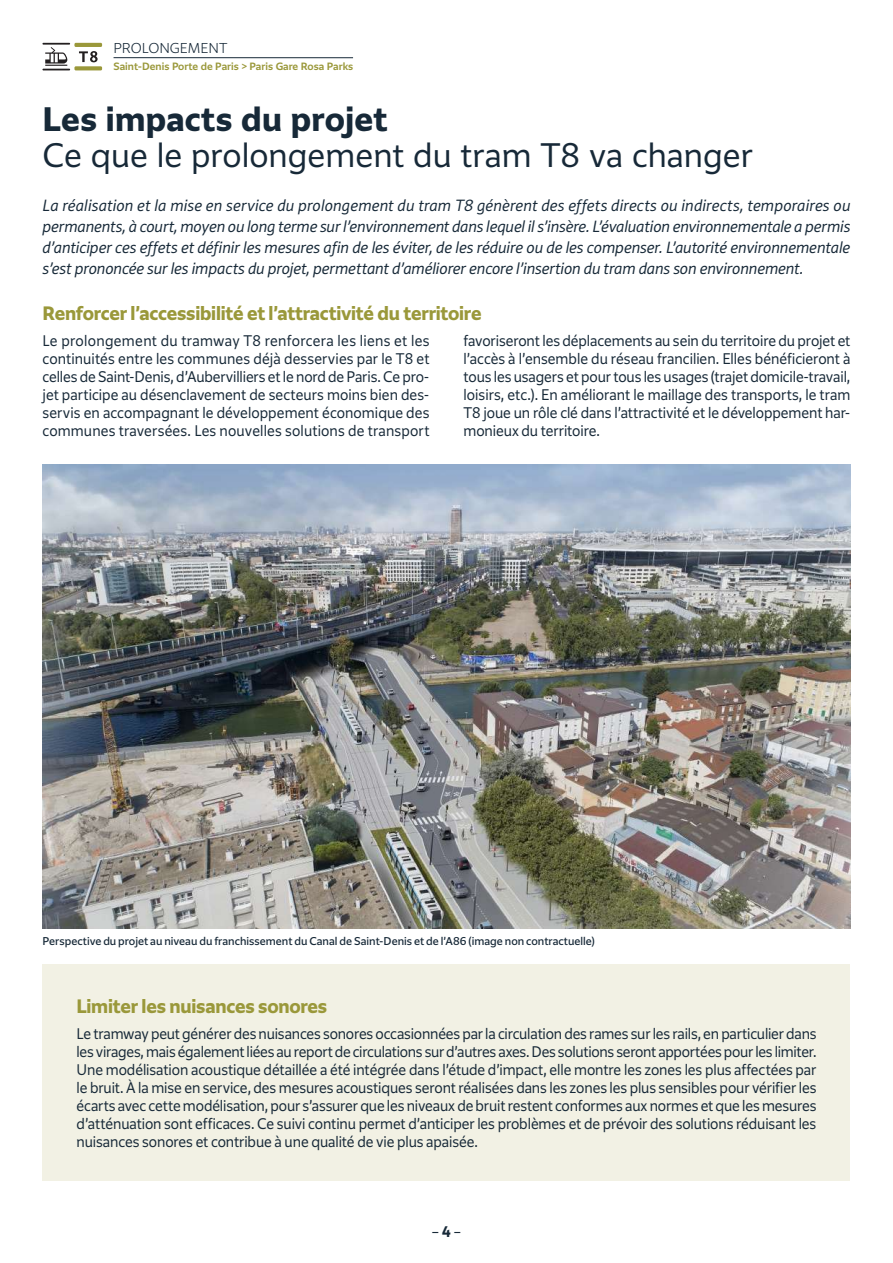
<style>
.page{position:relative;width:893px;height:1263px;background:#fff}
.page>*{position:absolute;margin:0;border:0;box-sizing:border-box;transform-origin:0 0}
.t1{font:300 31.5px "Grand Paris";color:#172938}
.t2{font:700 31.5px "Grand Paris";letter-spacing:.01em;color:#172938}
.t3{font:700 18px "Grand Paris";letter-spacing:-.015em;color:#9a983a}
.t4{font:italic 300 15px/21px "Grand Paris";letter-spacing:-.005em;color:#172938;text-align:justify}
.t5{font:300 14.25px/18px "Grand Paris";letter-spacing:-.005em;color:#172938;text-align:justify;scale:.96 1}
.t6{font:300 expanded 13.2px "Grand Paris";color:#172938}
.t7{font:10.5px "Grand Paris";color:#172938}
.t8{font:500 9.75px "Grand Paris";color:#9a983a}
.s1{font-weight:700}
</style>
<div class="page">
<hr style="left:114px;top:57px;width:239px;height:1px;background:#172938">
<hr style="left:42px;top:43px;width:28px;height:2px;background:#231f20">
<svg style="left:42px;top:47px;width:28px;height:23px"></svg>
<hr style="left:74px;top:43px;width:28px;height:4px;background:#9a983a">
<svg style="left:74px;top:66px;width:28px;height:4px"></svg>
<svg style="left:79px;top:51px;width:19px;height:11px"></svg>
<img style="left:43px;top:465px;width:807px;height:463px">
<div style="left:43px;top:965px;width:807px;height:216px;background:#f2f1e4"></div>
<p class="t6" style="left:114px;top:39px;width:115px">PROLONGEMENT</p>
<p class="t8" style="left:114px;top:60px;width:241px">Saint-Denis Porte de Paris &gt; Paris Gare Rosa Parks</p>
<h1 class="t2" style="left:43px;top:98px;width:346px">Les impacts du projet</h1>
<h1 class="t1" style="left:43px;top:134px;width:712px">Ce que le prolongement du tram T8 va changer</h1>
<p class="t4" style="left:43px;top:194px;width:809px">La réalisation et la mise en service du prolongement du tram T8 génèrent des effets directs ou indirects, temporaires ou permanents, à court, moyen ou long terme sur l’environnement dans lequel il s’insère. L’évaluation environnementale a permis d’anticiper ces effets et définir les mesures afin de les éviter, de les réduire ou de les compenser. L’autorité environnementale s’est prononcée sur les impacts du projet, permettant d’améliorer encore l’insertion du tram dans son environnement.</p>
<p class="t3" style="left:43px;top:301px;width:441px">Renforcer l’accessibilité et l’attractivité du territoire</p>
<p class="t5" style="left:43px;top:331px;width:405px">Le prolongement du tramway T8 renforcera les liens et les continuités entre les communes déjà desservies par le T8 et celles de Saint-Denis, d’Aubervilliers et le nord de Paris. Ce pro&shy;jet participe au désenclavement de secteurs moins bien des&shy;servis en accompagnant le développement économique des communes traversées. Les nouvelles solutions de transport</p>
<p class="t5" style="left:463px;top:331px;width:405px">favoriseront les déplacements au sein du territoire du projet et l’accès à l’ensemble du réseau francilien. Elles bénéficieront à tous les usagers et pour tous les usages (trajet domicile-travail, loisirs, etc.). En améliorant le maillage des transports, le tram T8 joue un rôle clé dans l’attractivité et le développement har&shy;monieux du territoire.</p>
<p class="t7" style="left:43px;top:934px;width:554px">Perspective du projet au niveau du franchissement du Canal de Saint-Denis et de l’A86 (image non contractuelle)</p>
<p class="t3" style="left:77px;top:994px;width:252px">Limiter les nuisances sonores</p>
<p class="t5" style="left:77px;top:1024px;width:772px">Le tramway peut générer des nuisances sonores occasionnées par la circulation des rames sur les rails, en particulier dans les virages, mais également liées au report de circulations sur d’autres axes. Des solutions seront apportées pour les limiter.<br>Une modélisation acoustique détaillée a été intégrée dans l’étude d’impact, elle montre les zones les plus affectées par le bruit. À la mise en service, des mesures acoustiques seront réalisées dans les zones les plus sensibles pour vérifier les écarts avec cette modélisation, pour s’assurer que les niveaux de bruit restent conformes aux normes et que les mesures d’atténuation sont efficaces. Ce suivi continu permet d’anticiper les problèmes et de prévoir des solutions réduisant les nuisances sonores et contribue à une qualité de vie plus apaisée.</p>
<p class="t5" style="left:432px;top:1222px;width:32px">– <span class="s1">4</span> –</p>
</div>
